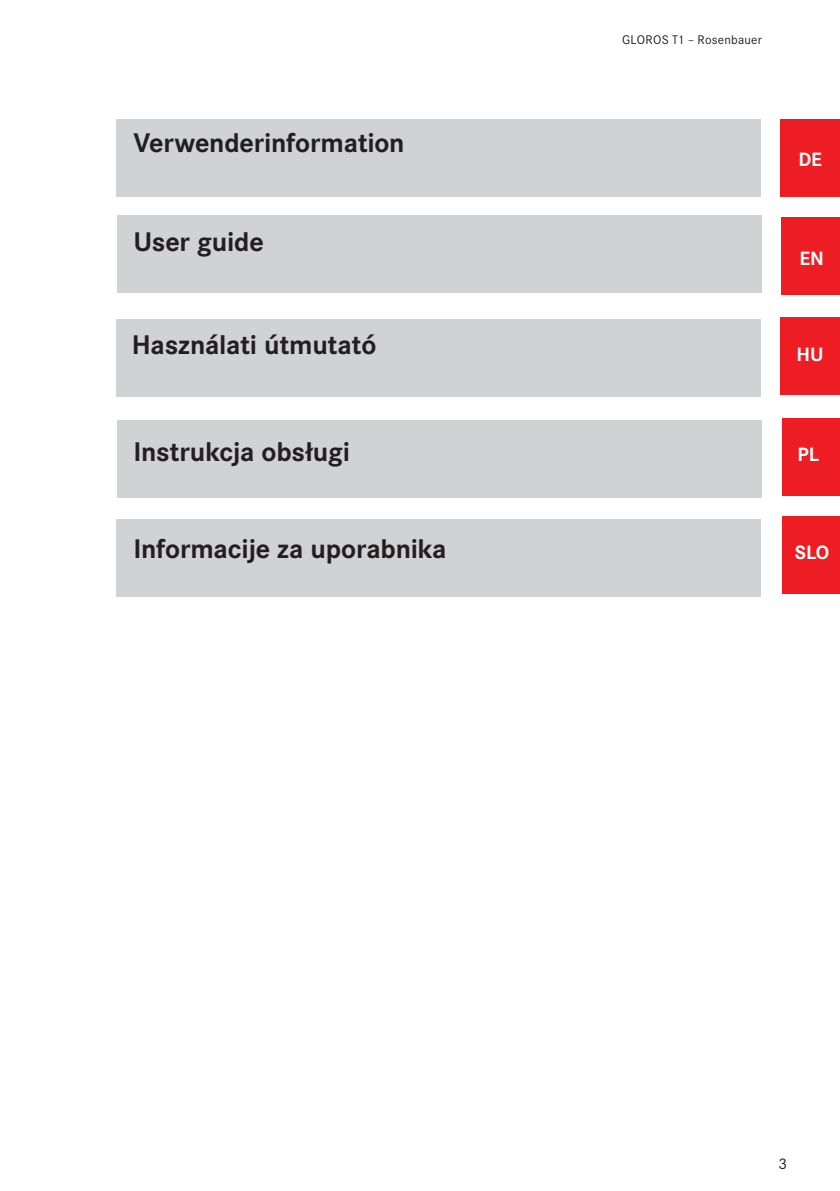
<style>
.page{position:relative;width:840px;height:1191px;background:#fff}
.page>*{position:absolute;margin:0;border:0;box-sizing:border-box;transform-origin:0 0}
.t1{font:700 28px "Corporate S";letter-spacing:-.01em;color:#231f20}
.t2{font:700 20px "Corporate S";color:#fff}
.t3{font:16px "Corporate S";color:#231f20}
.t4{font:13px "Corporate S";letter-spacing:.02em;color:#231f20}
</style>
<div class="page">
<div style="left:780px;top:119px;width:59px;height:78px;background:#ee1d23"></div>
<div style="left:780px;top:217px;width:59px;height:78px;background:#ee1d23"></div>
<div style="left:780px;top:317px;width:59px;height:78px;background:#ee1d23"></div>
<div style="left:782px;top:418px;width:57px;height:77px;background:#ee1d23"></div>
<div style="left:782px;top:516px;width:57px;height:77px;background:#ee1d23"></div>
<div style="left:116px;top:119px;width:644px;height:77px;background:#d1d2d4"></div>
<div style="left:117px;top:215px;width:644px;height:78px;background:#d1d2d4"></div>
<div style="left:116px;top:319px;width:644px;height:77px;background:#d1d2d4"></div>
<div style="left:116px;top:519px;width:644px;height:77px;background:#d1d2d4"></div>
<div style="left:117px;top:420px;width:644px;height:77px;background:#d1d2d4"></div>
<p class="t1" style="left:133px;top:127px;width:272px">Verwenderinformation</p>
<p class="t1" style="left:133px;top:226px;width:132px">User guide</p>
<p class="t1" style="left:132px;top:328px;width:246px">Használati útmutató</p>
<p class="t1" style="left:133px;top:435px;width:218px">Instrukcja obsługi</p>
<p class="t1" style="left:133px;top:532px;width:314px">Informacije za uporabnika</p>
<p class="t4" style="left:621px;top:32px;width:141px">GLOROS T1 – Rosenbauer</p>
<p class="t2" style="left:797px;top:148px;width:25px">DE</p>
<p class="t2" style="left:798px;top:246px;width:26px">EN</p>
<p class="t2" style="left:796px;top:343px;width:29px">HU</p>
<p class="t2" style="left:801px;top:352px;width:26px">EN</p>
<p class="t2" style="left:797px;top:443px;width:23px">PL</p>
<p class="t2" style="left:794px;top:540px;width:36px">SLO</p>
<p class="t3" style="left:778px;top:1154px;width:10px">3</p>
</div>
